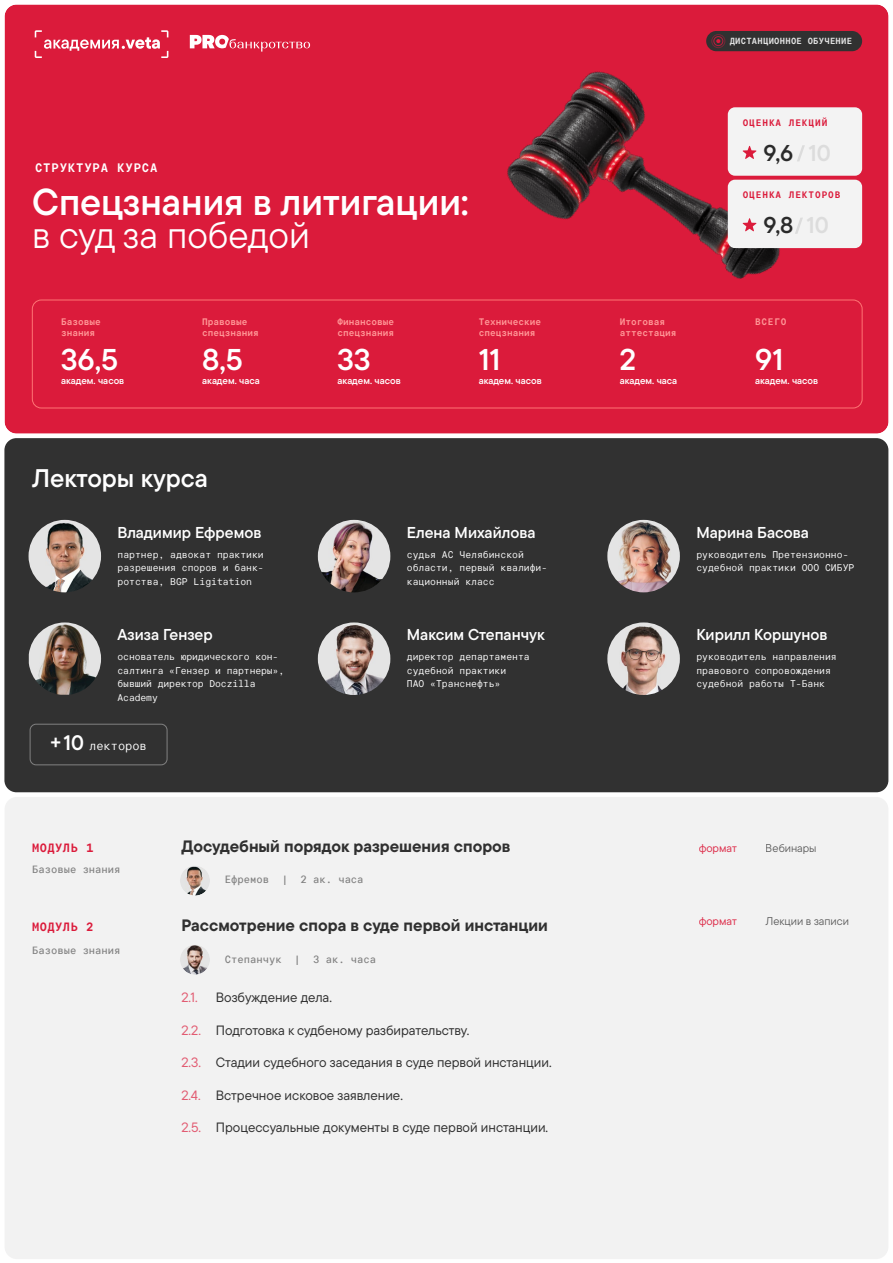
<style>
.page{position:relative;width:893px;height:1263px;background:#fff}
.page>*{position:absolute;margin:0;border:0;box-sizing:border-box;transform-origin:0 0}
.t1{font:37.5px "TT Commons Pro Db";color:#fff}
.t2{font:37.5px "TT Commons Pro";color:#fff}
.t3{font:30px "TT Commons Pro Db";color:#fff}
.t4{font:25.5px "TT Commons Pro Db";color:#fff}
.t5{font:22.95px "TT Commons Pro Db";color:#2a2a2a}
.t6{font:700 16.5px "TT Commons Pro";color:#303030}
.t7{font:15.75px "TT Commons Pro Db";color:#fff}
.t8{font:13.5px "TT Commons Pro";color:#303030}
.t9{font:13.5px "TT Commons Pro";color:#db1b3b}
.t10{font:12.3px "TT Commons Pro Mono Dm Bd";letter-spacing:.07em;color:#fff}
.t11{font:12px "TT Commons Pro Mono Dm Bd";letter-spacing:.04em;color:#db1b3b}
.t12{font:12px "TT Commons Pro Mono";color:#fff}
.t13{font:11.25px "TT Commons Pro";color:#303030}
.t14{font:11.25px "TT Commons Pro";color:#db1b3b}
.t15{font:500 10.5px "TT Commons Pro Mono";color:#818181}
.t16{font:9.75px/13.5px "TT Commons Pro Mono";color:#fff}
.t17{font:9.75px "TT Commons Pro Db";color:#fff}
.t18{font:9.45px/10.5px "TT Commons Pro Mono Dm Bd";color:#ff9696}
.t19{font:9.45px "TT Commons Pro Mono Dm Bd";letter-spacing:.1em;color:#db1b3b}
.t20{font:8.85px "TT Commons Pro Mono Dm Bd";letter-spacing:.03em;color:#e5e5e5}
.s1{font-family:"TT Commons Pro Db";font-size:21px}
.s2{color:#dcdcdc}
</style>
<div class="page">
<div style="left:4px;top:438px;width:884px;height:354px;background:#313131;border-radius:12px"></div>
<div style="left:5px;top:797px;width:883px;height:462px;background:#f2f2f2;border-radius:12px"></div>
<div style="left:5px;top:5px;width:883px;height:429px;background:#db1b3b"></div>
<div style="left:30px;top:724px;width:137px;height:41px;border:1px solid #818181;border-radius:6px"></div>
<svg style="left:35px;top:30px;width:133px;height:28px;background:#e1415c"></svg>
<svg style="left:190px;top:35px;width:120px;height:17px"></svg>
<div style="left:32px;top:300px;width:830px;height:108px;border:1px solid #ff7474;border-radius:9px"></div>
<div style="left:706px;top:31px;width:156px;height:20px;background:#313131;border-radius:10px"></div>
<svg style="left:716px;top:39px;width:4px;height:4px"></svg>
<div style="left:713px;top:36px;width:10px;height:10px;border:1px solid #bc1b3d;border-radius:50%"></div>
<div style="left:711px;top:34px;width:14px;height:14px;border:1px solid #bc1b3d;border-radius:50%"></div>
<img style="left:455px;top:48px;width:390px;height:264px">
<img style="left:607px;top:520px;width:73px;height:72px;border-radius:36px">
<img style="left:318px;top:520px;width:72px;height:72px;border-radius:36px">
<img style="left:318px;top:622px;width:72px;height:73px;border-radius:36px">
<img style="left:607px;top:622px;width:73px;height:73px;border-radius:36px">
<img style="left:29px;top:622px;width:72px;height:73px">
<img style="left:29px;top:520px;width:72px;height:72px;border-radius:36px">
<svg style="left:180px;top:866px;width:30px;height:30px"></svg>
<svg style="left:180px;top:945px;width:30px;height:30px"></svg>
<div style="left:728px;top:107px;width:134px;height:69px;background:#f3f3f3;border-radius:7px"></div>
<svg style="left:797px;top:145px;width:8px;height:16px"></svg>
<svg style="left:742px;top:146px;width:15px;height:13px"></svg>
<div style="left:728px;top:180px;width:134px;height:68px;background:#f3f3f3;border-radius:7px"></div>
<svg style="left:795px;top:218px;width:8px;height:16px"></svg>
<svg style="left:742px;top:218px;width:15px;height:13px"></svg>
<p class="t10" style="left:35px;top:159px;width:124px">СТРУКТУРА КУРСА</p>
<h1 class="t1" style="left:32px;top:174px;width:438px">Спецзнания в литигации:</h1>
<h1 class="t2" style="left:32px;top:209px;width:279px">в суд за победой</h1>
<p class="t18" style="left:61px;top:317px;width:41px">Базовые знания</p>
<h2 class="t3" style="left:61px;top:337px;width:59px">36,5</h2>
<p class="t17" style="left:61px;top:374px;width:65px">академ. часов</p>
<p class="t18" style="left:202px;top:317px;width:58px">Правовые спецзнания</p>
<h2 class="t3" style="left:202px;top:337px;width:42px">8,5</h2>
<p class="t17" style="left:202px;top:374px;width:59px">академ. часа</p>
<p class="t18" style="left:338px;top:317px;width:58px">Финансовые спецзнания</p>
<h2 class="t3" style="left:338px;top:337px;width:34px">33</h2>
<p class="t17" style="left:338px;top:374px;width:65px">академ. часов</p>
<p class="t18" style="left:479px;top:317px;width:64px">Технические спецзнания</p>
<h2 class="t3" style="left:479px;top:337px;width:23px">11</h2>
<p class="t17" style="left:479px;top:374px;width:65px">академ. часов</p>
<h3 class="t4" style="left:32px;top:459px;width:177px">Лекторы курса</h3>
<h3 class="t7" style="left:118px;top:520px;width:145px">Владимир Ефремов</h3>
<p class="t16" style="left:118px;top:548px;width:148px;text-align:justify">партнер, адвокат практики разрешения споров и банк&shy;ротства, BGP Ligitation</p>
<h3 class="t7" style="left:118px;top:623px;width:97px">Азиза Гензер</h3>
<p class="t16" style="left:118px;top:650px;width:168px">основатель юридического кон&shy;салтинга «Гензер и партнеры», бывший директор Doczilla<br>Academy</p>
<p class="t12" style="left:50px;top:737px;width:99px"><span class="s1">+10</span> лекторов</p>
<h3 class="t7" style="left:407px;top:520px;width:130px">Елена Михайлова</h3>
<p class="t16" style="left:407px;top:548px;width:142px">судья АС Челябинской области, первый квалифи&shy;кационный класс</p>
<h3 class="t7" style="left:407px;top:623px;width:139px">Максим Степанчук</h3>
<p class="t16" style="left:407px;top:650px;width:124px">директор департамента судебной практики<br>ПАО «Транснефть»</p>
<p class="t18" style="left:620px;top:317px;width:58px">Итоговая аттестация</p>
<h2 class="t3" style="left:620px;top:337px;width:18px">2</h2>
<p class="t17" style="left:620px;top:374px;width:59px">академ. часа</p>
<p class="t20" style="left:730px;top:34px;width:124px">ДИСТАНЦИОННОЕ ОБУЧЕНИЕ</p>
<p class="t19" style="left:743px;top:115px;width:86px">ОЦЕНКА ЛЕКЦИЙ</p>
<h3 class="t5" style="left:763px;top:136px;width:69px">9,6 <span class="s2">10</span></h3>
<p class="t19" style="left:743px;top:188px;width:99px">ОЦЕНКА ЛЕКТОРОВ</p>
<h3 class="t5" style="left:763px;top:208px;width:67px">9,8 <span class="s2">10</span></h3>
<p class="t18" style="left:755px;top:317px;width:33px">ВСЕГО</p>
<h2 class="t3" style="left:755px;top:337px;width:30px">91</h2>
<p class="t17" style="left:755px;top:374px;width:65px">академ. часов</p>
<h3 class="t7" style="left:696px;top:520px;width:114px">Марина Басова</h3>
<p class="t16" style="left:696px;top:548px;width:159px">руководитель Претензионно&shy;судебной практики ООО СИБУР</p>
<h3 class="t7" style="left:696px;top:623px;width:133px">Кирилл Коршунов</h3>
<p class="t16" style="left:696px;top:650px;width:142px">руководитель направления правового сопровождения судебной работы Т-Банк</p>
<p class="t11" style="left:32px;top:838px;width:62px">МОДУЛЬ 1</p>
<p class="t15" style="left:32px;top:861px;width:90px">Базовые знания</p>
<p class="t11" style="left:32px;top:918px;width:62px">МОДУЛЬ 2</p>
<p class="t15" style="left:32px;top:942px;width:90px">Базовые знания</p>
<h3 class="t6" style="left:181px;top:833px;width:331px">Досудебный порядок разрешения споров</h3>
<p class="t14" style="left:699px;top:840px;width:40px">формат</p>
<p class="t13" style="left:766px;top:840px;width:52px">Вебинары</p>
<p class="t15" style="left:225px;top:872px;width:140px">Ефремов | 2 ак. часа</p>
<h3 class="t6" style="left:181px;top:913px;width:368px">Рассмотрение спора в суде первой инстанции</h3>
<p class="t15" style="left:225px;top:951px;width:153px">Степанчук | 3 ак. часа</p>
<h3 class="t9" style="left:181px;top:988px;width:18px">2.1.</h3>
<h3 class="t9" style="left:181px;top:1020px;width:21px">2.2.</h3>
<h3 class="t8" style="left:216px;top:988px;width:118px">Возбуждение дела.</h3>
<h3 class="t8" style="left:216px;top:1020px;width:255px">Подготовка к судбеному разбирательству.</h3>
<h3 class="t8" style="left:216px;top:1053px;width:337px">Стадии судебного заседания в суде первой инстанции.</h3>
<h3 class="t8" style="left:216px;top:1085px;width:189px">Встречное исковое заявление.</h3>
<h3 class="t8" style="left:216px;top:1118px;width:334px">Процессуальные документы в суде первой инстанции.</h3>
<h3 class="t9" style="left:181px;top:1053px;width:21px">2.3.</h3>
<h3 class="t9" style="left:181px;top:1085px;width:21px">2.4.</h3>
<h3 class="t9" style="left:181px;top:1118px;width:21px">2.5.</h3>
<p class="t14" style="left:699px;top:913px;width:40px">формат</p>
<p class="t13" style="left:766px;top:913px;width:85px">Лекции в записи</p>
</div>
